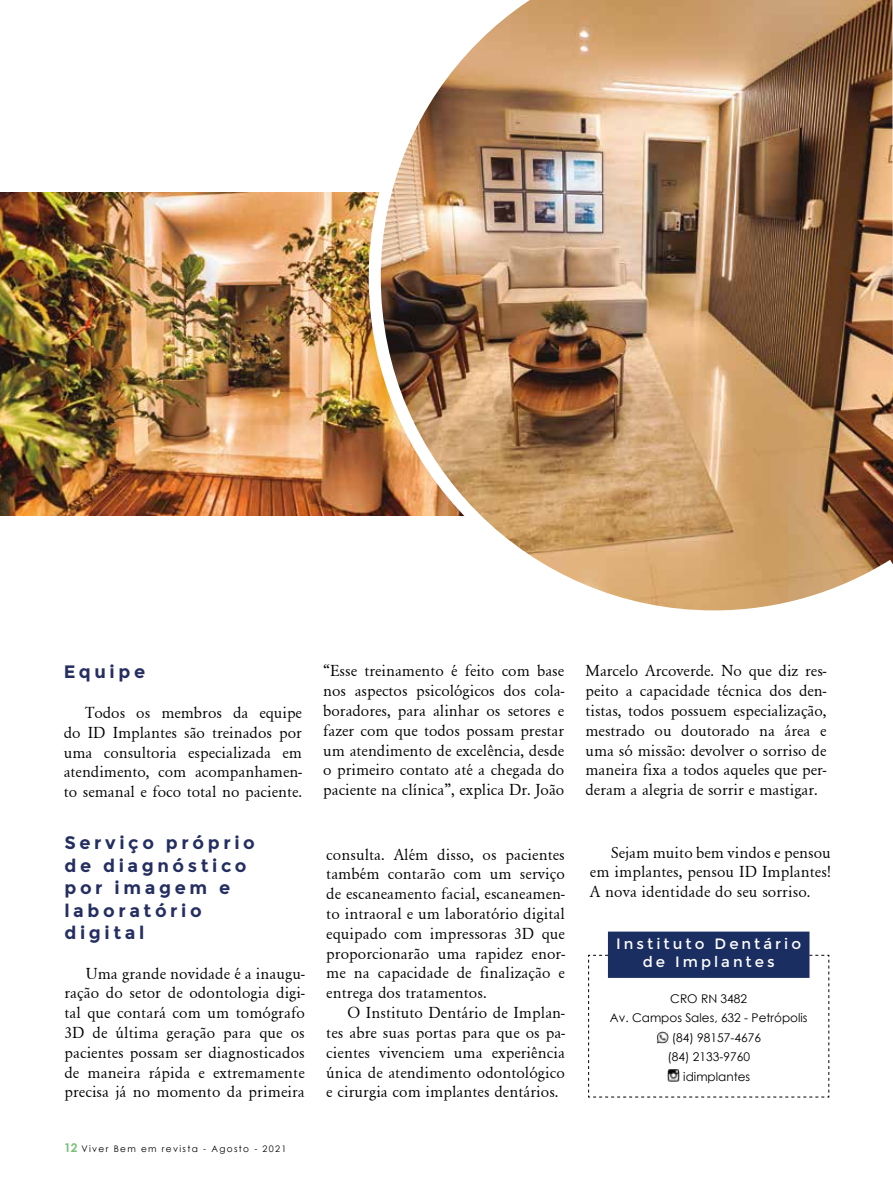
<style>
.page{position:relative;width:893px;height:1191px;background:#fff}
.page>*{position:absolute;margin:0;border:0;box-sizing:border-box;transform-origin:0 0}
.t1{font:700 18px/22.5px "Montserrat";letter-spacing:.2em;color:#252e61}
.t2{font:16.5px/19.8px "Garamond";letter-spacing:.005em;color:#000;text-align:justify}
.t3{font:15px/18px "Montserrat";letter-spacing:.2em;color:#fff;text-align:center}
.t4{font:12px "Century Gothic";color:#000}
.t5{font:9px "Century Gothic";letter-spacing:.15em;color:#000}
.s1{font-weight:700;font-size:12px;color:#7bbf7c}
</style>
<div class="page">
<svg style="left:588px;top:954px;width:242px;height:143px"></svg>
<div style="left:611px;top:934px;width:195px;height:41px;background:#1b2e61"></div>
<div style="left:608px;top:931px;width:201px;height:47px;border:6px solid #1b2e61"></div>
<img style="left:0;top:192px;width:363px;height:323px">
<img style="left:363px;top:0;width:530px;height:611px">
<p class="t1" style="left:64px;top:661px;width:83px">Equipe</p>
<p class="t2" style="left:64px;top:702px;width:240px;text-indent:21px">Todos os membros da equipe do ID Implantes são treinados por uma consultoria especializada em atendimento, com acompanhamen&shy;to semanal e foco total no paciente.</p>
<p class="t1" style="left:64px;top:831px;width:192px">Serviço próprio de diagnóstico por imagem e laboratório digital</p>
<p class="t2" style="left:64px;top:963px;width:242px;text-indent:21px">Uma grande novidade é a inaugu&shy;ração do setor de odontologia digi&shy;tal que contará com um tomógrafo 3D de última geração para que os pacientes possam ser diagnosticados de maneira rápida e extremamente precisa já no momento da primeira</p>
<p class="t5" style="left:64px;top:1142px;width:224px"><span class="s1">12</span> Viver Bem em revista - Agosto - 2021</p>
<p class="t2" style="left:323px;top:660px;width:242px">“Esse treinamento é feito com base nos aspectos psicológicos dos cola&shy;boradores, para alinhar os setores e fazer com que todos possam prestar um atendimento de excelência, desde o primeiro contato até a chegada do paciente na clínica”, explica Dr. João</p>
<p class="t2" style="left:585px;top:660px;width:242px">Marcelo Arcoverde. No que diz res&shy;peito a capacidade técnica dos den&shy;tistas, todos possuem especialização, mestrado ou doutorado na área e uma só missão: devolver o sorriso de maneira fixa a todos aqueles que per&shy;deram a alegria de sorrir e mastigar.</p>
<p class="t2" style="left:326px;top:844px;width:240px">consulta. Além disso, os pacientes também contarão com um serviço de escaneamento facial, escaneamen&shy;to intraoral e um laboratório digital equipado com impressoras 3D que proporcionarão uma rapidez enor&shy;me na capacidade de finalização e entrega dos tratamentos.</p>
<p class="t2" style="left:326px;top:1002px;width:240px;text-indent:21px">O Instituto Dentário de Implan&shy;tes abre suas portas para que os pa&shy;cientes vivenciem uma experiência única de atendimento odontológico e cirurgia com implantes dentários.</p>
<p class="t2" style="left:590px;top:842px;width:242px;text-indent:21px">Sejam muito bem vindos e pensou em implantes, pensou ID Implantes!<br>A nova identidade do seu sorriso.</p>
<p class="t3" style="left:616px;top:935px;width:186px">Instituto Dentário de Implantes</p>
<p class="t4" style="left:670px;top:990px;width:78px">CRO RN 3482</p>
<p class="t4" style="left:610px;top:1009px;width:199px">Av. Campos Sales, 632 - Petrópolis</p>
<p class="t4" style="left:672px;top:1029px;width:91px">(84) 98157-4676</p>
<p class="t4" style="left:667px;top:1048px;width:84px">(84) 2133-9760</p>
<p class="t4" style="left:683px;top:1068px;width:68px">idimplantes</p>
</div>
